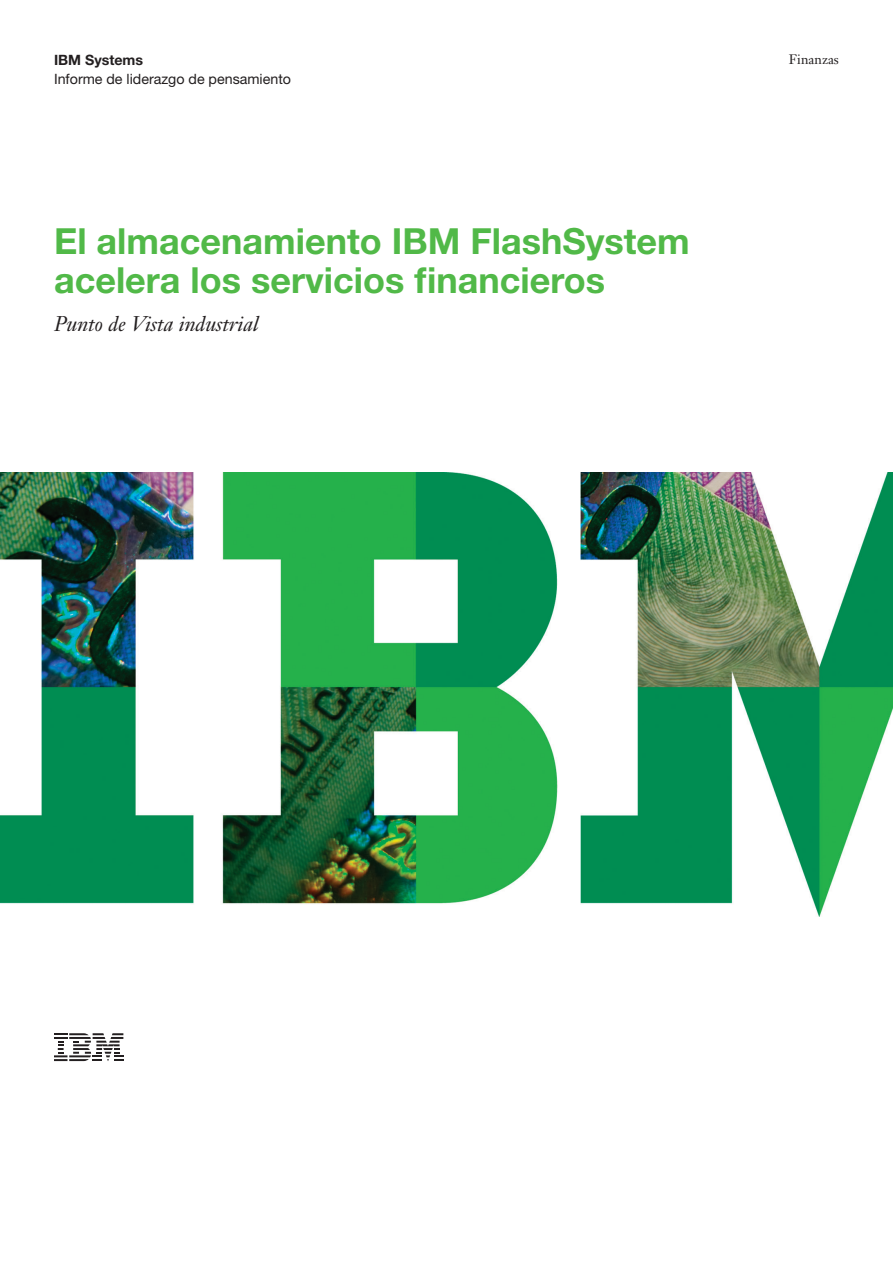
<style>
.page{position:relative;width:893px;height:1263px;background:#fff}
.page>*{position:absolute;margin:0;border:0;box-sizing:border-box;transform-origin:0 0}
.t1{font:700 36px/39px "Helvetica Neue";color:#51b948}
.subtitle{font:italic 21px "Janson Text LT Pro";color:#231f20}
.collateral_type{font:14.25px "Helvetica Neue";color:#231f20}
.business_unit{font:700 14.25px "Helvetica Neue";color:#231f20}
.industry_area{font:13.5px "Janson Text LT Pro";color:#231f20}
</style>
<div class="page">
<img style="left:0;top:473px;width:893px;height:443px">
<svg style="left:54px;top:1033px;width:69px;height:28px"></svg>
<h6 class="business_unit" style="left:54px;top:51px;width:91px">IBM Systems</h6>
<h6 class="industry_area" style="left:789px;top:51px;width:51px">Finanzas</h6>
<h6 class="collateral_type" style="left:54px;top:71px;width:239px">Informe de liderazgo de pensamiento</h6>
<h1 class="t1" style="left:54px;top:221px;width:637px">El almacenamiento IBM FlashSystem acelera los servicios financieros</h1>
<h2 class="subtitle" style="left:54px;top:310px;width:206px">Punto de Vista industrial</h2>
</div>
